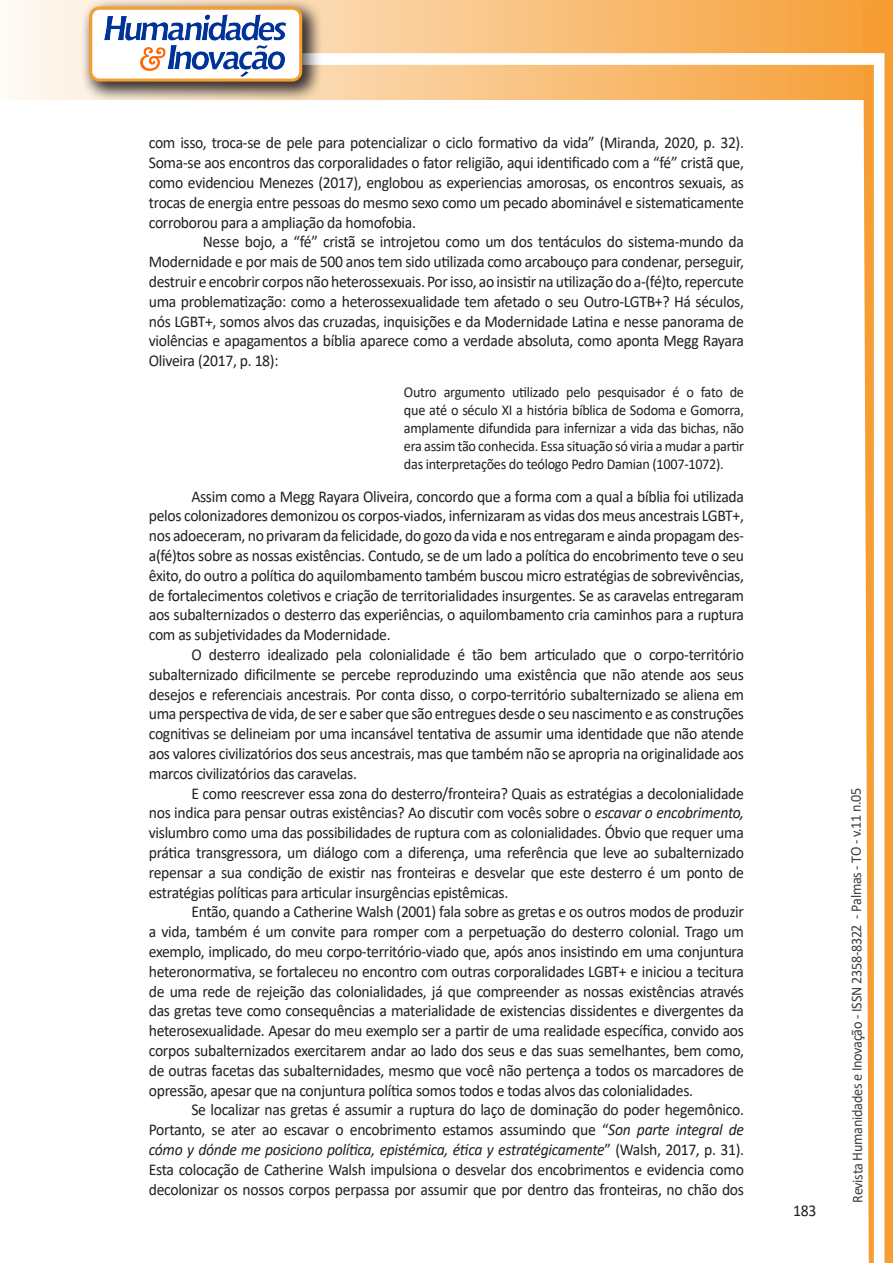
<style>
.page{position:relative;width:893px;height:1263px;background:#fff}
.page>*{position:absolute;margin:0;border:0;box-sizing:border-box;transform-origin:0 0}
.texto{font:16.5px/19.8px "Calibri";letter-spacing:-.02em;color:#231f20;text-align:justify;scale:.95 1}
.citacao{font:15px/18px "Calibri";letter-spacing:-.02em;color:#231f20;text-align:justify;scale:.95 1}
.t1{font:15px "Calibri";letter-spacing:-.025em;color:#3e3e3f;scale:.95 1}
.s1{font-style:italic}
</style>
<div class="page">
<svg style="left:5px;top:0;width:858px;height:100px;background:#f9c484"></svg>
<div style="left:302px;top:53px;width:582px;height:12px;background:#fff;border:2px solid #fff"></div>
<svg style="left:863px;top:0;width:30px;height:1263px"></svg>
<div style="left:81px;top:0;width:241px;height:102px;background:#231f20;opacity:.75"></div>
<div style="left:91px;top:8px;width:210px;height:72px;background:#fff;border-radius:9px"></div>
<img style="left:104px;top:14px;width:181px;height:62px">
<div style="left:89px;top:7px;width:213px;height:75px;border:3px solid #f69e34;border-radius:9px"></div>
<p class="texto" style="left:149px;top:133px;width:628px">com isso, troca-se de pele para potencializar o ciclo formativo da vida” (Miranda, 2020, p. 32).<br>Soma-se aos encontros das corporalidades o fator religião, aqui identificado com a “fé” cristã que, como evidenciou Menezes (2017), englobou as experiencias amorosas, os encontros sexuais, as trocas de energia entre pessoas do mesmo sexo como um pecado abominável e sistematicamente corroborou para a ampliação da homofobia.</p>
<p class="texto" style="left:149px;top:232px;width:628px;text-indent:54px">Nesse bojo, a “fé” cristã se introjetou como um dos tentáculos do sistema-mundo da Modernidade e por mais de 500 anos tem sido utilizada como arcabouço para condenar, perseguir, destruir e encobrir corpos não heterossexuais. Por isso, ao insistir na utilização do a-(fé)to, repercute uma problematização: como a heterossexualidade tem afetado o seu Outro-LGTB+? Há séculos, nós LGBT+, somos alvos das cruzadas, inquisições e da Modernidade Latina e nesse panorama de violências e apagamentos a bíblia aparece como a verdade absoluta, como aponta Megg Rayara Oliveira (2017, p. 18):</p>
<p class="citacao" style="left:404px;top:383px;width:359px">Outro argumento utilizado pelo pesquisador é o fato de que até o século XI a história bíblica de Sodoma e Gomorra, amplamente difundida para infernizar a vida das bichas, não era assim tão conhecida. Essa situação só viria a mudar a partir das interpretações do teólogo Pedro Damian (1007-1072).</p>
<p class="texto" style="left:149px;top:486px;width:628px;text-indent:43px">Assim como a Megg Rayara Oliveira, concordo que a forma com a qual a bíblia foi utilizada pelos colonizadores demonizou os corpos-viados, infernizaram as vidas dos meus ancestrais LGBT+, nos adoeceram, no privaram da felicidade, do gozo da vida e nos entregaram e ainda propagam des&shy;a(fé)tos sobre as nossas existências. Contudo, se de um lado a política do encobrimento teve o seu êxito, do outro a política do aquilombamento também buscou micro estratégias de sobrevivências, de fortalecimentos coletivos e criação de territorialidades insurgentes. Se as caravelas entregaram aos subalternizados o desterro das experiências, o aquilombamento cria caminhos para a ruptura com as subjetividades da Modernidade.</p>
<p class="texto" style="left:149px;top:644px;width:628px;text-indent:43px">O desterro idealizado pela colonialidade é tão bem articulado que o corpo-território subalternizado dificilmente se percebe reproduzindo uma existência que não atende aos seus desejos e referenciais ancestrais. Por conta disso, o corpo-território subalternizado se aliena em uma perspectiva de vida, de ser e saber que são entregues desde o seu nascimento e as construções cognitivas se delineiam por uma incansável tentativa de assumir uma identidade que não atende aos valores civilizatórios dos seus ancestrais, mas que também não se apropria na originalidade aos marcos civilizatórios das caravelas.</p>
<p class="texto" style="left:149px;top:783px;width:628px;text-indent:43px">E como reescrever essa zona do desterro/fronteira? Quais as estratégias a decolonialidade nos indica para pensar outras existências? Ao discutir com vocês sobre o <span class="s1">escavar o encobrimento, </span>vislumbro como uma das possibilidades de ruptura com as colonialidades. Óbvio que requer uma prática transgressora, um diálogo com a diferença, uma referência que leve ao subalternizado repensar a sua condição de existir nas fronteiras e desvelar que este desterro é um ponto de estratégias políticas para articular insurgências epistêmicas.</p>
<p class="texto" style="left:149px;top:902px;width:628px;text-indent:43px">Então, quando a Catherine Walsh (2001) fala sobre as gretas e os outros modos de produzir a vida, também é um convite para romper com a perpetuação do desterro colonial. Trago um exemplo, implicado, do meu corpo-território-viado que, após anos insistindo em uma conjuntura heteronormativa, se fortaleceu no encontro com outras corporalidades LGBT+ e iniciou a tecitura de uma rede de rejeição das colonialidades, já que compreender as nossas existências através das gretas teve como consequências a materialidade de existencias dissidentes e divergentes da heterosexualidade. Apesar do meu exemplo ser a partir de uma realidade específica, convido aos corpos subalternizados exercitarem andar ao lado dos seus e das suas semelhantes, bem como, de outras facetas das subalternidades, mesmo que você não pertença a todos os marcadores de opressão, apesar que na conjuntura política somos todos e todas alvos das colonialidades.</p>
<p class="texto" style="left:149px;top:1100px;width:628px;text-indent:43px">Se localizar nas gretas é assumir a ruptura do laço de dominação do poder hegemônico.<br>Portanto, se ater ao escavar o encobrimento estamos assumindo que “<span class="s1">Son parte integral de cómo y dónde me posiciono política, epistémica, ética y estratégicamente</span>” (Walsh, 2017, p. 31).<br>Esta colocação de Catherine Walsh impulsiona o desvelar dos encobrimentos e evidencia como decolonizar os nossos corpos perpassa por assumir que por dentro das fronteiras, no chão dos</p>
<p class="texto" style="left:793px;top:1200px;width:26px">183</p>
<p class="t1" style="left:846px;top:1203px;width:439px;rotate:-90deg">Revista Humanidades e Inovação - ISSN 2358-8322 - Palmas - TO - v.11 n.05</p>
</div>
